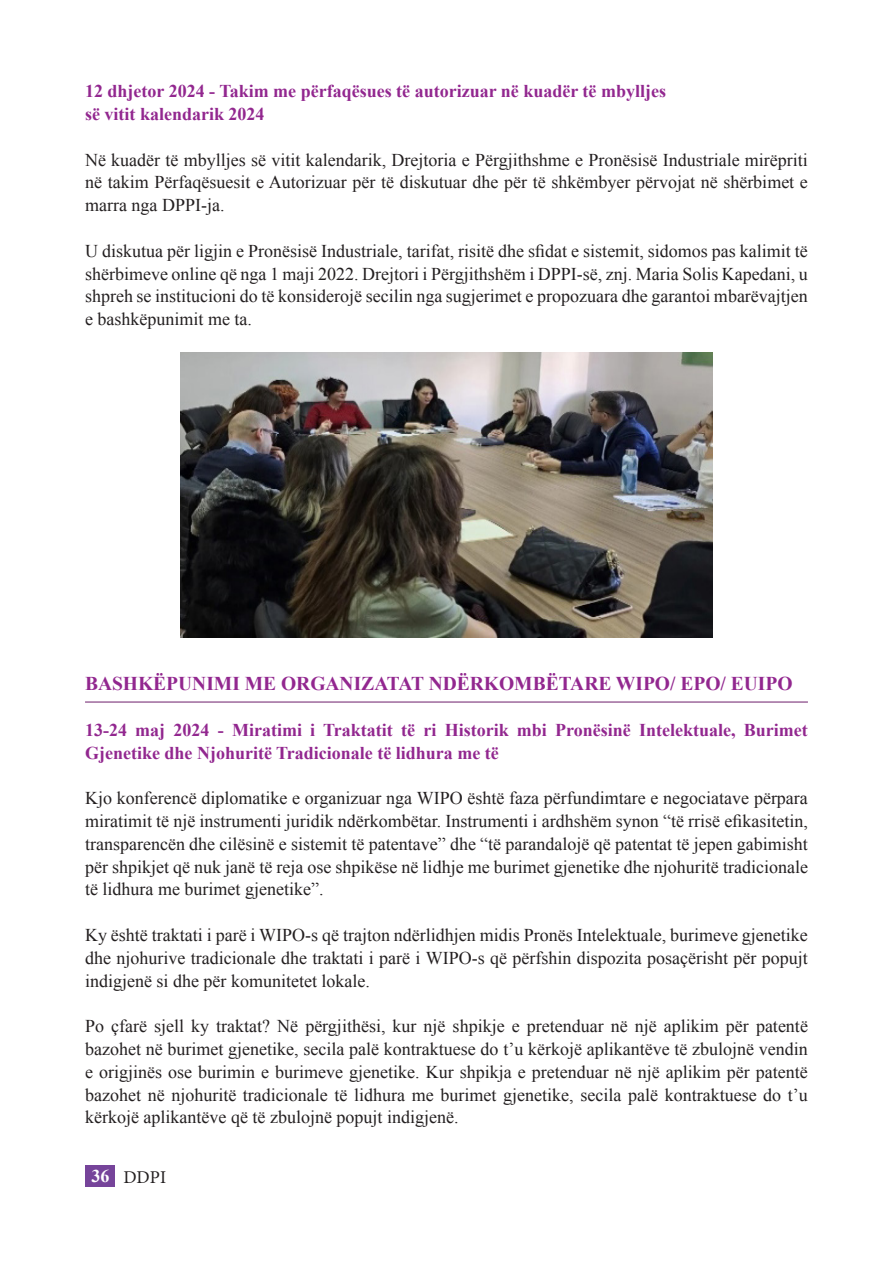
<style>
.page{position:relative;width:893px;height:1263px;background:#fff}
.page>*{position:absolute;margin:0;border:0;box-sizing:border-box;transform-origin:0 0}
.t1{font:700 19.5px "Times New Roman";color:#92278f}
.t2{font:18px/22.8px "Times New Roman";color:#231f20;text-align:justify}
.t3{font:700 18px/22.8px "Times New Roman";color:#92278f}
.t4{font:18px "Minion Pro";color:#231f20}
.s1{font-family:"Times New Roman";font-weight:700;color:#fff}
</style>
<div class="page">
<div style="left:85px;top:1165px;width:30px;height:21px;background:#76449a"></div>
<img style="left:181px;top:352px;width:531px;height:285px">
<hr style="left:85px;top:702px;width:723px;height:1px;background:#6d1d6a">
<p class="t3" style="left:85px;top:79px;width:582px">12 dhjetor 2024 - Takim me përfaqësues të autorizuar në kuadër të mbylljes</p>
<p class="t3" style="left:85px;top:102px;width:181px">së vitit kalendarik 2024</p>
<p class="t2" style="left:85px;top:148px;width:724px">Në kuadër të mbylljes së vitit kalendarik, Drejtoria e Përgjithshme e Pronësisë Industriale mirëpriti në takim Përfaqësuesit e Autorizuar për të diskutuar dhe për të shkëmbyer përvojat në shërbimet e marra nga DPPI-ja.</p>
<p class="t2" style="left:85px;top:239px;width:724px">U diskutua për ligjin e Pronësisë Industriale, tarifat, risitë dhe sfidat e sistemit, sidomos pas kalimit të shërbimeve online që nga 1 maji 2022. Drejtori i Përgjithshëm i DPPI-së, znj. Maria Solis Kapedani, u shpreh se institucioni do të konsiderojë secilin nga sugjerimet e propozuara dhe garantoi mbarëvajtjen e bashkëpunimit me ta.</p>
<p class="t1" style="left:85px;top:669px;width:709px">BASHKËPUNIMI ME ORGANIZATAT NDËRKOMBËTARE WIPO/ EPO/ EUIPO</p>
<p class="t3" style="left:85px;top:718px;width:724px">13-24 maj 2024 - Miratimi i Traktatit të ri Historik mbi Pronësinë Intelektuale, Burimet<br>Gjenetike dhe Njohuritë Tradicionale të lidhura me të</p>
<p class="t2" style="left:85px;top:786px;width:724px">Kjo konferencë diplomatike e organizuar nga WIPO është faza përfundimtare e negociatave përpara miratimit të një instrumenti juridik ndërkombëtar. Instrumenti i ardhshëm synon “të rrisë efikasitetin, transparencën dhe cilësinë e sistemit të patentave” dhe “të parandalojë që patentat të jepen gabimisht për shpikjet që nuk janë të reja ose shpikëse në lidhje me burimet gjenetike dhe njohuritë tradicionale të lidhura me burimet gjenetike”.</p>
<p class="t2" style="left:85px;top:923px;width:724px">Ky është traktati i parë i WIPO-s që trajton ndërlidhjen midis Pronës Intelektuale, burimeve gjenetike dhe njohurive tradicionale dhe traktati i parë i WIPO-s që përfshin dispozita posaçërisht për popujt indigjenë si dhe për komunitetet lokale.</p>
<p class="t2" style="left:85px;top:1014px;width:724px">Po çfarë sjell ky traktat? Në përgjithësi, kur një shpikje e pretenduar në një aplikim për patentë bazohet në burimet gjenetike, secila palë kontraktuese do t’u kërkojë aplikantëve të zbulojnë vendin e origjinës ose burimin e burimeve gjenetike. Kur shpikja e pretenduar në një aplikim për patentë bazohet në njohuritë tradicionale të lidhura me burimet gjenetike, secila palë kontraktuese do t’u kërkojë aplikantëve që të zbulojnë popujt indigjenë.</p>
<p class="t4" style="left:92px;top:1165px;width:76px"><span class="s1">36</span> DDPI</p>
</div>
